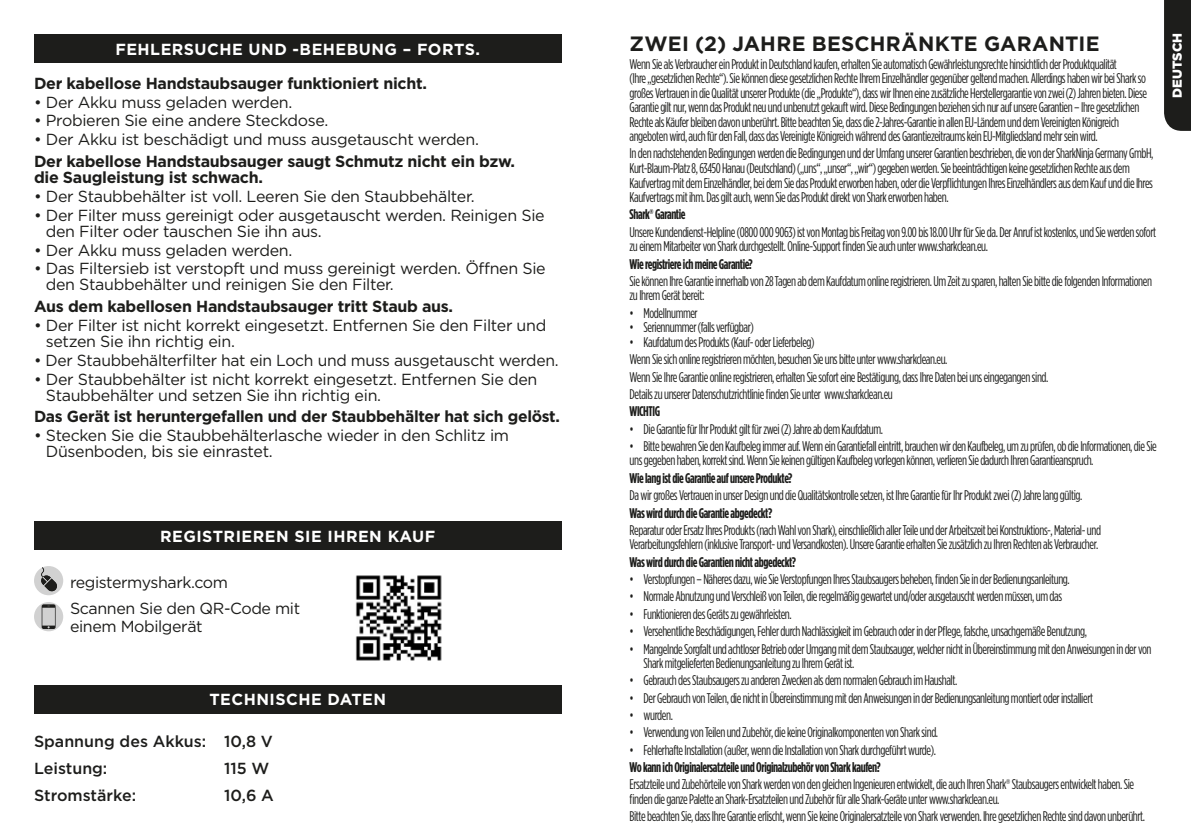
<style>
.page{position:relative;width:1191px;height:840px;background:#fff}
.page>*{position:absolute;margin:0;border:0;box-sizing:border-box;transform-origin:0 0}
.t1{font:700 20.6px "Gotham";letter-spacing:.01em;color:#1d1d1b}
.t2{font:16px/16px "Gotham";letter-spacing:-.02em;color:#1d1d1b}
.t3{font:700 16px/16px "Gotham";letter-spacing:-.02em;color:#1d1d1b}
.t4{font:700 16px "Gotham";letter-spacing:.03em;color:#fff}
.t5{font:500 16px/27px "Gotham";color:#1d1d1b}
.t6{font:14px/14.6px "Gotham Condensed";letter-spacing:-.03em;color:#1d1d1b;scale:.95 1}
.t7{font:700 14px "Gotham Condensed";letter-spacing:-.03em;color:#1d1d1b;scale:.95 1}
.t8{font:900 13px "Gotham";color:#fff}
</style>
<div class="page">
<div style="left:1164px;top:0;width:27px;height:131px;background:#1d1d1b"></div>
<div style="left:34px;top:521px;width:527px;height:28px;background:#1d1d1b"></div>
<div style="left:34px;top:684px;width:527px;height:28px;background:#1d1d1b"></div>
<img style="left:355px;top:575px;width:87px;height:86px">
<svg style="left:34px;top:566px;width:29px;height:29px"></svg>
<svg style="left:34px;top:601px;width:29px;height:30px"></svg>
<svg style="left:42px;top:604px;width:14px;height:24px"></svg>
<div style="left:34px;top:34px;width:527px;height:28px;background:#1d1d1b"></div>
<p class="t4" style="left:115px;top:40px;width:366px">FEHLERSUCHE UND -BEHEBUNG – FORTS.</p>
<h1 class="t1" style="left:629px;top:32px;width:471px">ZWEI (2) JAHRE BESCHRÄNKTE GARANTIE</h1>
<p class="t6" style="left:629px;top:56px;width:546px">Wenn Sie als Verbraucher ein Produkt in Deutschland kaufen, erhalten Sie automatisch Gewährleistungsrechte hinsichtlich der Produktqualität<br>(Ihre „gesetzlichen Rechte“). Sie können diese gesetzlichen Rechte Ihrem Einzelhändler gegenüber geltend machen. Allerdings haben wir bei Shark so großes Vertrauen in die Qualität unserer Produkte (die „Produkte“), dass wir Ihnen eine zusätzliche Herstellergarantie von zwei (2) Jahren bieten. Diese Garantie gilt nur, wenn das Produkt neu und unbenutzt gekauft wird. Diese Bedingungen beziehen sich nur auf unsere Garantien – Ihre gesetzlichen Rechte als Käufer bleiben davon unberührt. Bitte beachten Sie, dass die 2-Jahres-Garantie in allen EU-Ländern und dem Vereinigten Königreich angeboten wird, auch für den Fall, dass das Vereinigte Königreich während des Garantiezeitraums kein EU-Mitgliedsland mehr sein wird.</p>
<p class="t6" style="left:629px;top:146px;width:553px">In den nachstehenden Bedingungen werden die Bedingungen und der Umfang unserer Garantien beschrieben, die von der SharkNinja Germany GmbH, Kurt-Blaum-Platz 8, 63450 Hanau (Deutschland) („uns“, „unser“, „wir“) gegeben werden. Sie beeinträchtigen keine gesetzlichen Rechte aus dem Kaufvertrag mit dem Einzelhändler, bei dem Sie das Produkt erworben haben, oder die Verpflichtungen Ihres Einzelhändlers aus dem Kauf und die Ihres Kaufvertrags mit ihm. Das gilt auch, wenn Sie das Produkt direkt von Shark erworben haben.</p>
<p class="t7" style="left:629px;top:206px;width:60px">Shark® Garantie</p>
<p class="t6" style="left:629px;top:224px;width:556px">Unsere Kundendienst-Helpline (0800 000 9063) ist von Montag bis Freitag von 9.00 bis 18.00 Uhr für Sie da. Der Anruf ist kostenlos, und Sie werden sofort zu einem Mitarbeiter von Shark durchgestellt. Online-Support finden Sie auch unter www.sharkclean.eu.</p>
<p class="t7" style="left:629px;top:255px;width:131px">Wie registriere ich meine Garantie?</p>
<p class="t6" style="left:629px;top:273px;width:551px">Sie können Ihre Garantie innerhalb von 28 Tagen ab dem Kaufdatum online registrieren. Um Zeit zu sparen, halten Sie bitte die folgenden Informationen zu Ihrem Gerät bereit:</p>
<p class="t6" style="left:629px;top:305px;width:73px">• Modellnummer</p>
<p class="t6" style="left:629px;top:320px;width:132px">• Seriennummer (falls verfügbar)</p>
<p class="t6" style="left:629px;top:333px;width:442px;line-height:17.4px">• Kaufdatum des Produkts (Kauf- oder Lieferbeleg)<br>Wenn Sie sich online registrieren möchten, besuchen Sie uns bitte unter www.sharkclean.eu.<br>Wenn Sie Ihre Garantie online registrieren, erhalten Sie sofort eine Bestätigung, dass Ihre Daten bei uns eingegangen sind.<br>Details zu unserer Datenschutzrichtlinie finden Sie unter www.sharkclean.eu</p>
<p class="t7" style="left:629px;top:403px;width:34px">WICHTIG</p>
<p class="t6" style="left:629px;top:421px;width:268px">• Die Garantie für Ihr Produkt gilt für zwei (2) Jahre ab dem Kaufdatum.</p>
<p class="t6" style="left:629px;top:438px;width:556px">• Bitte bewahren Sie den Kaufbeleg immer auf. Wenn ein Garantiefall eintritt, brauchen wir den Kaufbeleg, um zu prüfen, ob die Informationen, die Sie uns gegeben haben, korrekt sind. Wenn Sie keinen gültigen Kaufbeleg vorlegen können, verlieren Sie dadurch Ihren Garantieanspruch.</p>
<p class="t7" style="left:629px;top:469px;width:173px">Wie lang ist die Garantie auf unsere Produkte?</p>
<p class="t6" style="left:629px;top:487px;width:478px">Da wir großes Vertrauen in unser Design und die Qualitätskontrolle setzen, ist Ihre Garantie für Ihr Produkt zwei (2) Jahre lang gültig.</p>
<p class="t7" style="left:629px;top:504px;width:152px">Was wird durch die Garantie abgedeckt?</p>
<p class="t6" style="left:629px;top:522px;width:498px">Reparatur oder Ersatz Ihres Produkts (nach Wahl von Shark), einschließlich aller Teile und der Arbeitszeit bei Konstruktions-, Material- und<br>Verarbeitungsfehlern (inklusive Transport- und Versandkosten). Unsere Garantie erhalten Sie zusätzlich zu Ihren Rechten als Verbraucher.</p>
<p class="t7" style="left:629px;top:553px;width:177px">Was wird durch die Garantien nicht abgedeckt?</p>
<p class="t6" style="left:629px;top:571px;width:465px">• Verstopfungen – Näheres dazu, wie Sie Verstopfungen Ihres Staubsaugers beheben, finden Sie in der Bedienungsanleitung.</p>
<p class="t6" style="left:629px;top:588px;width:457px">• Normale Abnutzung und Verschleiß von Teilen, die regelmäßig gewartet und/oder ausgetauscht werden müssen, um das</p>
<p class="t6" style="left:629px;top:606px;width:172px">• Funktionieren des Geräts zu gewährleisten.</p>
<p class="t6" style="left:629px;top:623px;width:483px">• Versehentliche Beschädigungen, Fehler durch Nachlässigkeit im Gebrauch oder in der Pflege, falsche, unsachgemäße Benutzung,</p>
<p class="t6" style="left:643px;top:640px;width:536px;text-indent:-14px">• Mangelnde Sorgfalt und achtloser Betrieb oder Umgang mit dem Staubsauger, welcher nicht in Übereinstimmung mit den Anweisungen in der von<br>Shark mitgelieferten Bedienungsanleitung zu Ihrem Gerät ist.</p>
<p class="t6" style="left:629px;top:672px;width:346px">• Gebrauch des Staubsaugers zu anderen Zwecken als dem normalen Gebrauch im Haushalt.</p>
<p class="t6" style="left:629px;top:690px;width:489px">• Der Gebrauch von Teilen, die nicht in Übereinstimmung mit den Anweisungen in der Bedienungsanleitung montiert oder installiert</p>
<p class="t6" style="left:629px;top:707px;width:47px">• wurden.</p>
<p class="t6" style="left:629px;top:724px;width:326px">• Verwendung von Teilen und Zubehör, die keine Originalkomponenten von Shark sind.</p>
<p class="t6" style="left:629px;top:742px;width:324px">• Fehlerhafte Installation (außer, wenn die Installation von Shark durchgeführt wurde).</p>
<p class="t7" style="left:629px;top:758px;width:266px">Wo kann ich Originalersatzteile und Originalzubehör von Shark kaufen?</p>
<p class="t6" style="left:629px;top:776px;width:533px">Ersatzteile und Zubehörteile von Shark werden von den gleichen Ingenieuren entwickelt, die auch Ihren Shark® Staubsaugers entwickelt haben. Sie finden die ganze Palette an Shark-Ersatzteilen und Zubehör für alle Shark-Geräte unter www.sharkclean.eu.</p>
<p class="t6" style="left:629px;top:808px;width:544px">Bitte beachten Sie, dass Ihre Garantie erlischt, wenn Sie keine Originalersatzteile von Shark verwenden. Ihre gesetzlichen Rechte sind davon unberührt.</p>
<p class="t3" style="left:34px;top:75px;width:394px">Der kabellose Handstaubsauger funktioniert nicht.</p>
<p class="t2" style="left:34px;top:94px;width:260px">• Der Akku muss geladen werden.</p>
<p class="t2" style="left:34px;top:112px;width:296px">• Probieren Sie eine andere Steckdose.</p>
<p class="t2" style="left:34px;top:131px;width:446px">• Der Akku ist beschädigt und muss ausgetauscht werden.</p>
<p class="t3" style="left:34px;top:153px;width:482px">Der kabellose Handstaubsauger saugt Schmutz nicht ein bzw. die Saugleistung ist schwach.</p>
<p class="t2" style="left:34px;top:188px;width:442px">• Der Staubbehälter ist voll. Leeren Sie den Staubbehälter.</p>
<p class="t2" style="left:46px;top:207px;width:500px;text-indent:-12px">• Der Filter muss gereinigt oder ausgetauscht werden. Reinigen Sie den Filter oder tauschen Sie ihn aus.</p>
<p class="t2" style="left:34px;top:241px;width:260px">• Der Akku muss geladen werden.</p>
<p class="t2" style="left:46px;top:260px;width:501px;text-indent:-12px">• Das Filtersieb ist verstopft und muss gereinigt werden. Öffnen Sie den Staubbehälter und reinigen Sie den Filter.</p>
<p class="t3" style="left:34px;top:298px;width:421px">Aus dem kabellosen Handstaubsauger tritt Staub aus.</p>
<p class="t2" style="left:46px;top:317px;width:502px;text-indent:-12px">• Der Filter ist nicht korrekt eingesetzt. Entfernen Sie den Filter und setzen Sie ihn richtig ein.</p>
<p class="t2" style="left:34px;top:352px;width:526px">• Der Staubbehälterfilter hat ein Loch und muss ausgetauscht werden.</p>
<p class="t2" style="left:46px;top:370px;width:493px;text-indent:-12px">• Der Staubbehälter ist nicht korrekt eingesetzt. Entfernen Sie den<br>Staubbehälter und setzen Sie ihn richtig ein.</p>
<p class="t3" style="left:34px;top:408px;width:527px">Das Gerät ist heruntergefallen und der Staubbehälter hat sich gelöst.</p>
<p class="t2" style="left:46px;top:427px;width:465px;text-indent:-12px">• Stecken Sie die Staubbehälterlasche wieder in den Schlitz im<br>Düsenboden, bis sie einrastet.</p>
<p class="t4" style="left:160px;top:527px;width:277px">REGISTRIEREN SIE IHREN KAUF</p>
<p class="t2" style="left:70px;top:568px;width:232px;line-height:26.6px">registermyshark.com<br>Scannen Sie den QR-Code mit</p>
<p class="t2" style="left:70px;top:617px;width:134px">einem Mobilgerät</p>
<p class="t4" style="left:209px;top:690px;width:178px">TECHNISCHE DATEN</p>
<p class="t5" style="left:34px;top:726px;width:240px">Spannung des Akkus: 10,8 V<br>Leistung:</p>
<p class="t5" style="left:224px;top:753px;width:47px">115 W</p>
<p class="t5" style="left:34px;top:780px;width:104px">Stromstärke:</p>
<p class="t5" style="left:224px;top:780px;width:51px">10,6 A</p>
<p class="t8" style="left:1169px;top:98px;width:66px;rotate:-90deg">DEUTSCH</p>
</div>
